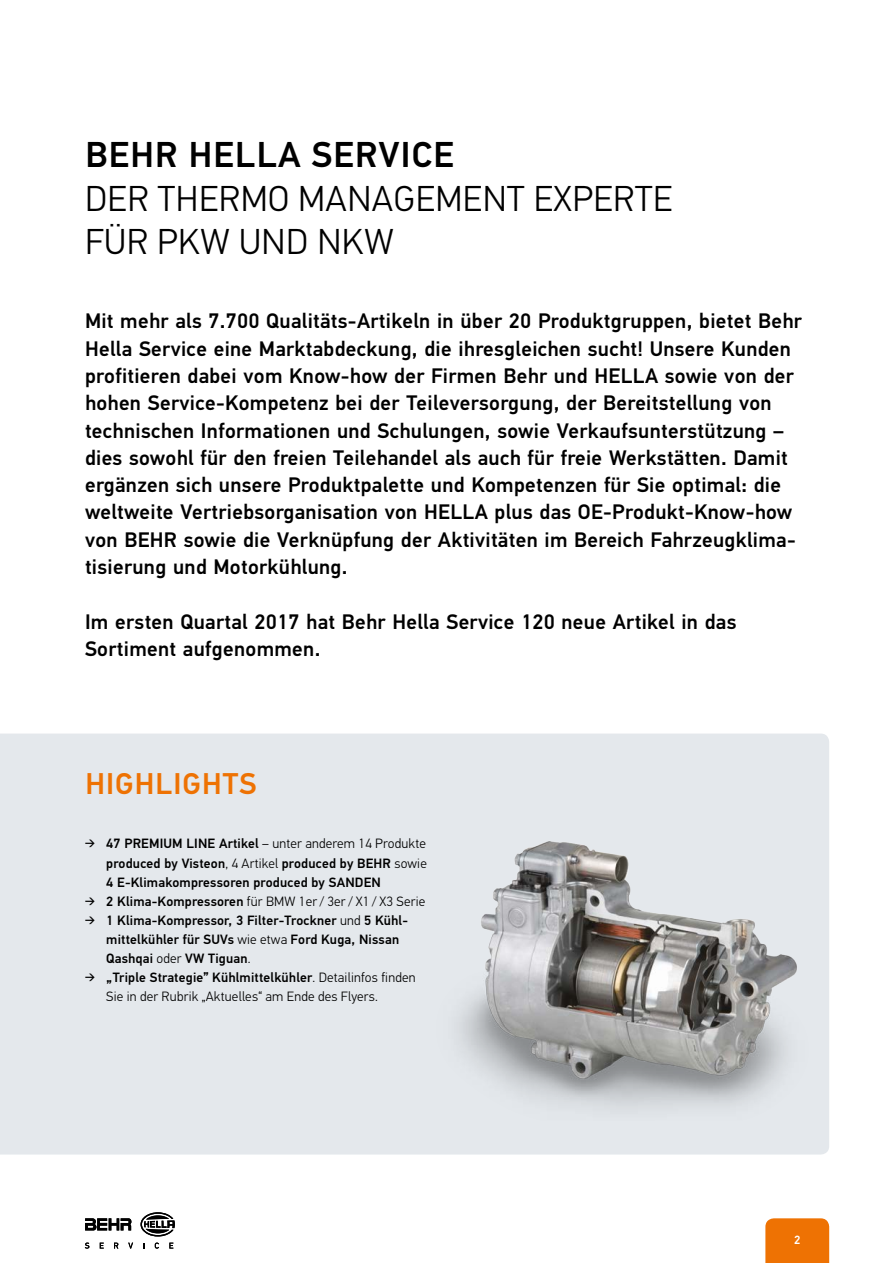
<style>
.page{position:relative;width:893px;height:1263px;background:#fff}
.page>*{position:absolute;margin:0;border:0;box-sizing:border-box;transform-origin:0 0}
.t1{font:300 36px/43.2px "Hella DIN Universal";letter-spacing:.015em;color:#000}
.t2{font:500 36px "Hella DIN Universal";letter-spacing:.035em;color:#000}
.t3{font:500 30px "Hella DIN Universal";letter-spacing:.035em;color:#ee7203}
.t4{font:500 21px/27.3px "Hella DIN Universal";letter-spacing:.015em;color:#000}
.t5{font:500 13.5px/19.2px "Hella DIN Universal";letter-spacing:.015em;color:#000;text-align:justify}
.t6{font:300 13.5px/19.2px "Hella DIN Universal";letter-spacing:.015em;color:#000}
.t7{font:500 12px "Hella DIN Universal";color:#fff}
.s1{font-weight:300}
.s2{font-weight:500}
</style>
<div class="page">
<div style="left:0;top:733px;width:829px;height:421px;background:#e4e8ec"></div>
<img style="left:396px;top:820px;width:433px;height:301px">
<div style="left:765px;top:1218px;width:64px;height:45px;background:#ee7203"></div>
<svg style="left:85px;top:1242px;width:4px;height:6px"></svg>
<svg style="left:100px;top:1242px;width:4px;height:6px"></svg>
<svg style="left:114px;top:1242px;width:4px;height:6px"></svg>
<svg style="left:128px;top:1242px;width:5px;height:6px"></svg>
<svg style="left:155px;top:1242px;width:4px;height:6px"></svg>
<svg style="left:169px;top:1242px;width:4px;height:6px"></svg>
<svg style="left:85px;top:1218px;width:46px;height:12px"></svg>
<svg style="left:141px;top:1212px;width:34px;height:24px"></svg>
<h1 class="t2" style="left:85px;top:132px;width:370px">BEHR HELLA SERVICE</h1>
<h1 class="t1" style="left:85px;top:179px;width:589px">DER THERMO MANAGEMENT EXPERTE<br>FÜR PKW UND NKW</h1>
<p class="t4" style="left:85px;top:309px;width:718px">Mit mehr als 7.700 Qualitäts-Artikeln in über 20 Produktgruppen, bietet Behr Hella Service eine Marktabdeckung, die ihresgleichen sucht! Unsere Kunden profitieren dabei vom Know-how der Firmen Behr und HELLA sowie von der hohen Service-Kompetenz bei der Teileversorgung, der Bereitstellung von technischen Informationen und Schulungen, sowie Verkaufsunterstützung – dies sowohl für den freien Teilehandel als auch für freie Werkstätten. Damit ergänzen sich unsere Produktpalette und Kompetenzen für Sie optimal: die weltweite Vertriebsorganisation von HELLA plus das OE-Produkt-Know-how von BEHR sowie die Verknüpfung der Aktivitäten im Bereich Fahrzeugklima&shy;tisierung und Motorkühlung.</p>
<p class="t4" style="left:85px;top:609px;width:653px">Im ersten Quartal 2017 hat Behr Hella Service 120 neue Artikel in das<br>Sortiment aufgenommen.</p>
<h2 class="t3" style="left:85px;top:765px;width:173px">HIGHLIGHTS</h2>
<p class="t5" style="left:106px;top:835px;width:322px;text-indent:-21px"><span class="s1">➔</span> 47 PREMIUM LINE Artikel <span class="s1">– unter anderem 14 Produkte </span>produced by Visteon<span class="s1">, 4 Artikel</span> produced by BEHR <span class="s1">sowie </span>4 E-Klimakompressoren produced by SANDEN</p>
<p class="t6" style="left:85px;top:892px;width:342px">➔ <span class="s2">2 Klima-Kompressoren</span> für BMW 1er / 3er / X1 / X3 Serie</p>
<p class="t5" style="left:106px;top:912px;width:303px;text-align:left;text-indent:-21px"><span class="s1">➔</span> 1 Klima-Kompressor, 3 Filter-Trockner <span class="s1">und</span> 5 Kühl&shy;mittelkühler für SUVs <span class="s1">wie etwa</span> Ford Kuga, Nissan<br>Qashqai <span class="s1">oder</span> VW Tiguan<span class="s1">.</span></p>
<p class="t6" style="left:106px;top:969px;width:311px;text-indent:-21px">➔ <span class="s2">„Triple Strategie” Kühlmittelkühler</span>. Detailinfos finden<br>Sie in der Rubrik „Aktuelles“ am Ende des Flyers.</p>
<p class="t7" style="left:794px;top:1232px;width:8px">2</p>
</div>
